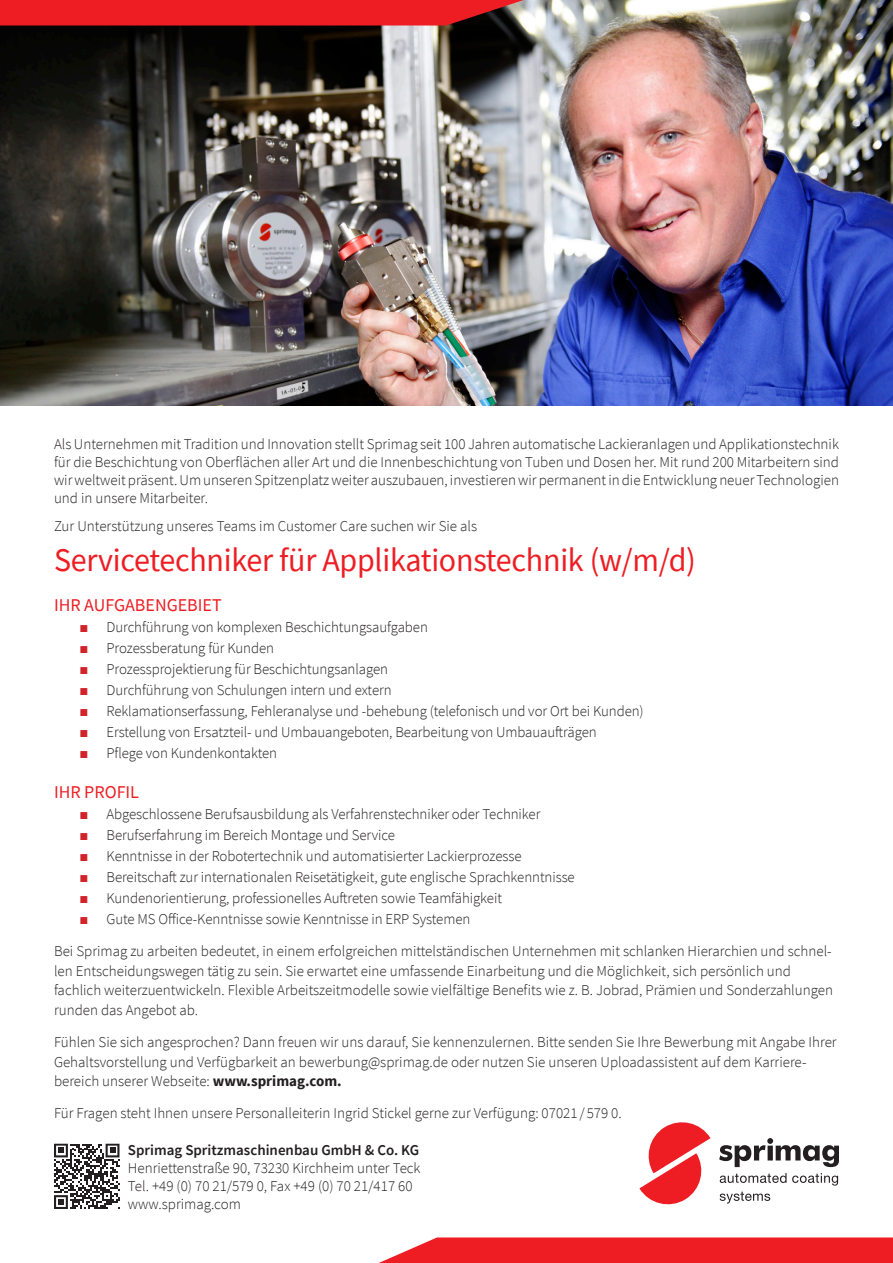
<style>
.page{position:relative;width:893px;height:1263px;background:#fff}
.page>*{position:absolute;margin:0;border:0;box-sizing:border-box;transform-origin:0 0}
.t1{font:33px "Source Sans Pro";letter-spacing:-.01em;color:#ee1d23}
.t2{font:18px "Source Sans Pro";color:#ee1d23}
.t3{font:300 15px/18px "Source Sans Pro";letter-spacing:-.005em;color:#231f20}
.t4{font:600 15px "Source Sans Pro";color:#231f20}
.s1{font-family:"Arial";font-weight:400;color:#d1232a}
.s2{font-weight:700}
</style>
<div class="page">
<svg style="left:720px;top:1173px;width:66px;height:10px"></svg>
<svg style="left:792px;top:1173px;width:46px;height:12px"></svg>
<svg style="left:720px;top:1192px;width:50px;height:11px"></svg>
<svg style="left:719px;top:1138px;width:120px;height:29px"></svg>
<svg style="left:639px;top:1122px;width:71px;height:83px"></svg>
<svg style="left:54px;top:1144px;width:65px;height:65px"></svg>
<img style="left:0;top:0;width:893px;height:405px">
<svg style="left:379px;top:1237px;width:514px;height:26px;background:#ef2d33"></svg>
<svg style="left:0;top:0;width:524px;height:26px;background:#dd1f24"></svg>
<p class="t3" style="left:54px;top:435px;width:786px;text-align:justify">Als Unternehmen mit Tradition und Innovation stellt Sprimag seit 100 Jahren automatische Lackieranlagen und Applikationstechnik für die Beschichtung von Oberflächen aller Art und die Innenbeschichtung von Tuben und Dosen her. Mit rund 200 Mitarbeitern sind wir weltweit präsent. Um unseren Spitzenplatz weiter auszubauen, investieren wir permanent in die Entwicklung neuer Technologien und in unsere Mitarbeiter.</p>
<p class="t3" style="left:54px;top:517px;width:425px">Zur Unterstützung unseres Teams im Customer Care suchen wir Sie als</p>
<h1 class="t1" style="left:54px;top:539px;width:643px">Servicetechniker für Applikationstechnik (w/m/d)</h1>
<p class="t2" style="left:54px;top:593px;width:169px">IHR AUFGABENGEBIET</p>
<p class="t3" style="left:80px;top:618px;width:350px"><span class="s1">■</span> Durchführung von komplexen Beschichtungsaufgaben</p>
<p class="t3" style="left:80px;top:639px;width:196px"><span class="s1">■</span> Prozessberatung für Kunden</p>
<p class="t3" style="left:80px;top:660px;width:310px"><span class="s1">■</span> Prozessprojektierung für Beschichtungsanlagen</p>
<p class="t3" style="left:80px;top:681px;width:314px"><span class="s1">■</span> Durchführung von Schulungen intern und extern</p>
<p class="t3" style="left:80px;top:702px;width:566px"><span class="s1">■</span> Reklamationserfassung, Fehleranalyse und -behebung (telefonisch und vor Ort bei Kunden)</p>
<p class="t3" style="left:80px;top:723px;width:519px"><span class="s1">■</span> Erstellung von Ersatzteil- und Umbauangeboten, Bearbeitung von Umbauaufträgen</p>
<p class="t3" style="left:80px;top:744px;width:199px"><span class="s1">■</span> Pflege von Kundenkontakten</p>
<p class="t2" style="left:54px;top:780px;width:87px">IHR PROFIL</p>
<p class="t3" style="left:80px;top:805px;width:462px"><span class="s1">■</span> Abgeschlossene Berufsausbildung als Verfahrenstechniker oder Techniker</p>
<p class="t3" style="left:80px;top:826px;width:317px"><span class="s1">■</span> Berufserfahrung im Bereich Montage und Service</p>
<p class="t3" style="left:80px;top:847px;width:443px"><span class="s1">■</span> Kenntnisse in der Robotertechnik und automatisierter Lackierprozesse</p>
<p class="t3" style="left:80px;top:868px;width:497px"><span class="s1">■</span> Bereitschaft zur internationalen Reisetätigkeit, gute englische Sprachkenntnisse</p>
<p class="t3" style="left:80px;top:889px;width:424px"><span class="s1">■</span> Kundenorientierung, professionelles Auftreten sowie Teamfähigkeit</p>
<p class="t3" style="left:54px;top:903px;width:779px;line-height:32.2px;text-indent:26px"><span class="s1">■</span> Gute MS Office-Kenntnisse sowie Kenntnisse in ERP Systemen<br>Bei Sprimag zu arbeiten bedeutet, in einem erfolgreichen mittelständischen Unternehmen mit schlanken Hierarchien und schnel-</p>
<p class="t3" style="left:54px;top:961px;width:781px;line-height:19.5px">len Entscheidungswegen tätig zu sein. Sie erwartet eine umfassende Einarbeitung und die Möglichkeit, sich persönlich und fachlich weiterzuentwickeln. Flexible Arbeitszeitmodelle sowie vielfältige Benefits wie z. B. Jobrad, Prämien und Sonderzahlungen runden das Angebot ab.</p>
<p class="t3" style="left:54px;top:1032px;width:784px;line-height:19.5px">Fühlen Sie sich angesprochen? Dann freuen wir uns darauf, Sie kennenzulernen. Bitte senden Sie Ihre Bewerbung mit Angabe Ihrer<br>Gehaltsvorstellung und Verfügbarkeit an bewerbung@sprimag.de oder nutzen Sie unseren Uploadassistent auf dem Karriere&shy;bereich unserer Webseite: <span class="s2">www.sprimag.com.</span></p>
<p class="t3" style="left:54px;top:1104px;width:569px">Für Fragen steht Ihnen unsere Personalleiterin Ingrid Stickel gerne zur Verfügung: 07021 / 579 0.</p>
<p class="t4" style="left:128px;top:1140px;width:293px">Sprimag Spritzmaschinenbau GmbH &amp; Co. KG</p>
<p class="t3" style="left:128px;top:1159px;width:294px">Henriettenstraße 90, 73230 Kirchheim unter Teck<br>Tel. +49 (0) 70 21/579 0, Fax +49 (0) 70 21/417 60 www.sprimag.com</p>
</div>
